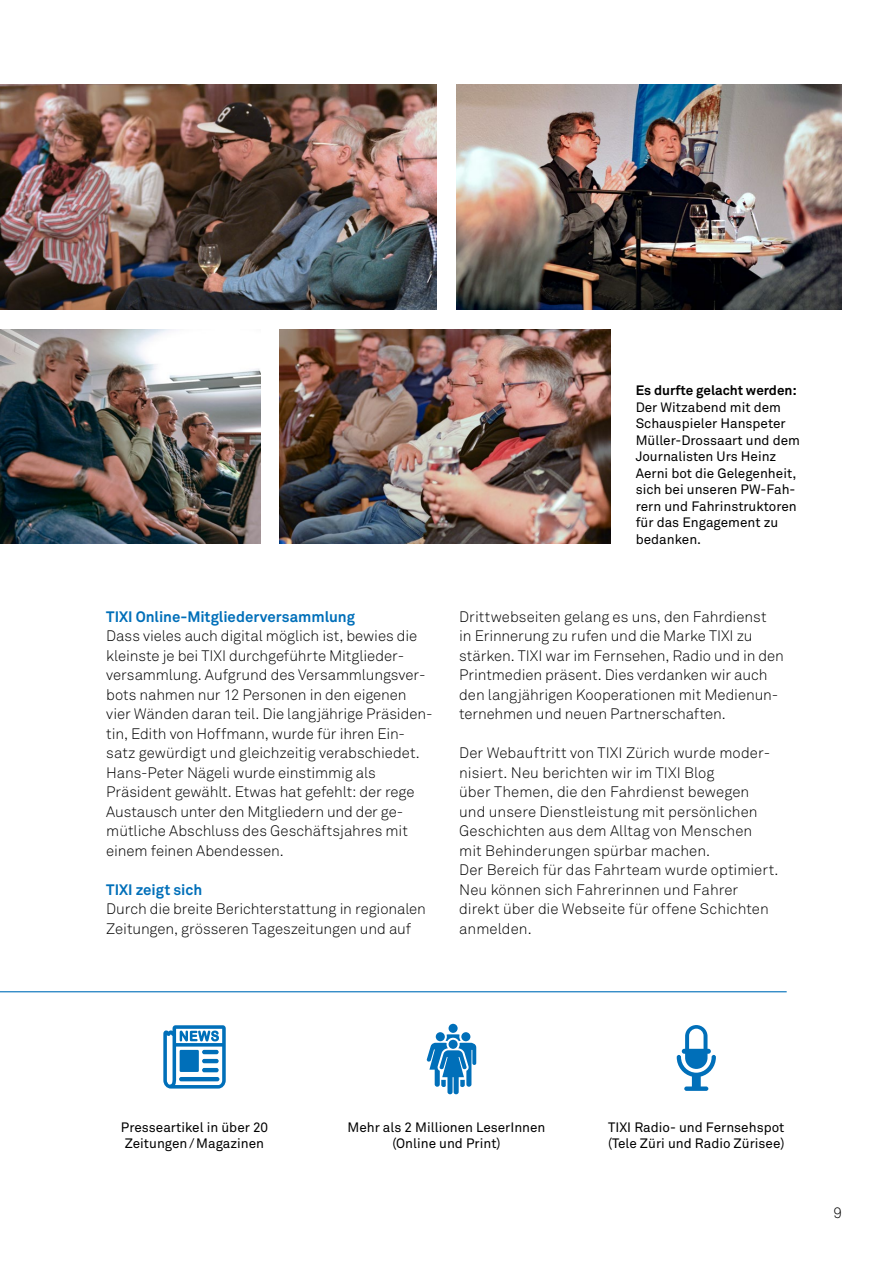
<style>
.page{position:relative;width:893px;height:1263px;background:#fff}
.page>*{position:absolute;margin:0;border:0;box-sizing:border-box;transform-origin:0 0}
.t1{font:300 15px/19.5px "Akkurat Std";letter-spacing:-.005em;color:#000}
.t2{font:700 15px "Akkurat Std";color:#006fb9}
.t3{font:13.5px/16.5px "Akkurat Std";color:#000}
.t4{font:700 13.5px "Akkurat Std";color:#000}
</style>
<div class="page">
<hr style="left:0;top:991px;width:787px;height:1px;background:#006fb9">
<img style="left:0;top:85px;width:437px;height:225px">
<img style="left:0;top:329px;width:260px;height:215px">
<img style="left:280px;top:329px;width:330px;height:215px">
<img style="left:456px;top:85px;width:386px;height:225px">
<svg style="left:163px;top:1025px;width:63px;height:63px"></svg>
<div style="left:180px;top:1050px;width:19px;height:22px;background:#006fb9"></div>
<hr style="left:202px;top:1050px;width:17px;height:4px;background:#006fb9;border-radius:2px">
<hr style="left:202px;top:1059px;width:17px;height:4px;background:#006fb9;border-radius:2px">
<hr style="left:202px;top:1068px;width:17px;height:4px;background:#006fb9;border-radius:2px">
<hr style="left:179px;top:1077px;width:40px;height:4px;background:#006fb9;border-radius:2px">
<svg style="left:677px;top:1025px;width:39px;height:66px"></svg>
<div style="left:449px;top:1024px;width:9px;height:9px;background:#006fb9;border-radius:50%"></div>
<svg style="left:436px;top:1032px;width:9px;height:9px"></svg>
<svg style="left:461px;top:1032px;width:9px;height:9px"></svg>
<svg style="left:427px;top:1034px;width:49px;height:60px"></svg>
<p class="t2" style="left:106px;top:607px;width:250px">TIXI Online-Mitgliederversammlung</p>
<p class="t1" style="left:106px;top:626px;width:328px">Dass vieles auch digital möglich ist, bewies die kleinste je bei TIXI durchgeführte Mitglieder&shy;versammlung. Aufgrund des Versammlungsver&shy;bots nahmen nur 12 Personen in den eigenen vier Wänden daran teil. Die langjährige Präsiden&shy;tin, Edith von Hoffmann, wurde für ihren Ein&shy;satz gewürdigt und gleichzeitig verabschiedet.<br>Hans-Peter Nägeli wurde einstimmig als Präsident gewählt. Etwas hat gefehlt: der rege Austausch unter den Mitgliedern und der ge&shy;mütliche Abschluss des Geschäftsjahres mit einem feinen Abendessen.</p>
<p class="t2" style="left:106px;top:880px;width:97px">TIXI zeigt sich</p>
<p class="t1" style="left:106px;top:899px;width:321px">Durch die breite Berichterstattung in regionalen<br>Zeitungen, grösseren Tageszeitungen und auf</p>
<p class="t4" style="left:636px;top:382px;width:163px">Es durfte gelacht werden:</p>
<p class="t3" style="left:636px;top:399px;width:166px">Der Witzabend mit dem<br>Schauspieler Hanspeter<br>Müller-Drossaart und dem<br>Journalisten Urs Heinz<br>Aerni bot die Gelegenheit, sich bei unseren PW-Fah&shy;rern und Fahrinstruktoren für das Engagement zu bedanken.</p>
<p class="t1" style="left:459px;top:607px;width:326px">Drittwebseiten gelang es uns, den Fahrdienst<br>in Erinnerung zu rufen und die Marke TIXI zu stärken. TIXI war im Fernsehen, Radio und in den Printmedien präsent. Dies verdanken wir auch den langjährigen Kooperationen mit Medienun&shy;ternehmen und neuen Partnerschaften.</p>
<p class="t1" style="left:459px;top:743px;width:321px">Der Webauftritt von TIXI Zürich wurde moder&shy;nisiert. Neu berichten wir im TIXI Blog<br>über Themen, die den Fahrdienst bewegen und unsere Dienstleistung mit persönlichen Geschichten aus dem Alltag von Menschen mit Behinderungen spürbar machen.<br>Der Bereich für das Fahrteam wurde optimiert.<br>Neu können sich Fahrerinnen und Fahrer direkt über die Webseite für offene Schichten anmelden.</p>
<p class="t3" style="left:121px;top:1119px;width:149px">Presseartikel in über 20<br>Zeitungen/Magazinen</p>
<p class="t3" style="left:608px;top:1119px;width:178px">TIXI Radio- und Fernsehspot (Tele Züri und Radio Zürisee)</p>
<p class="t3" style="left:347px;top:1119px;width:200px;text-align:center">Mehr als 2 Millionen LeserInnen (Online und Print)</p>
<p class="t1" style="left:833px;top:1204px;width:10px">9</p>
</div>
